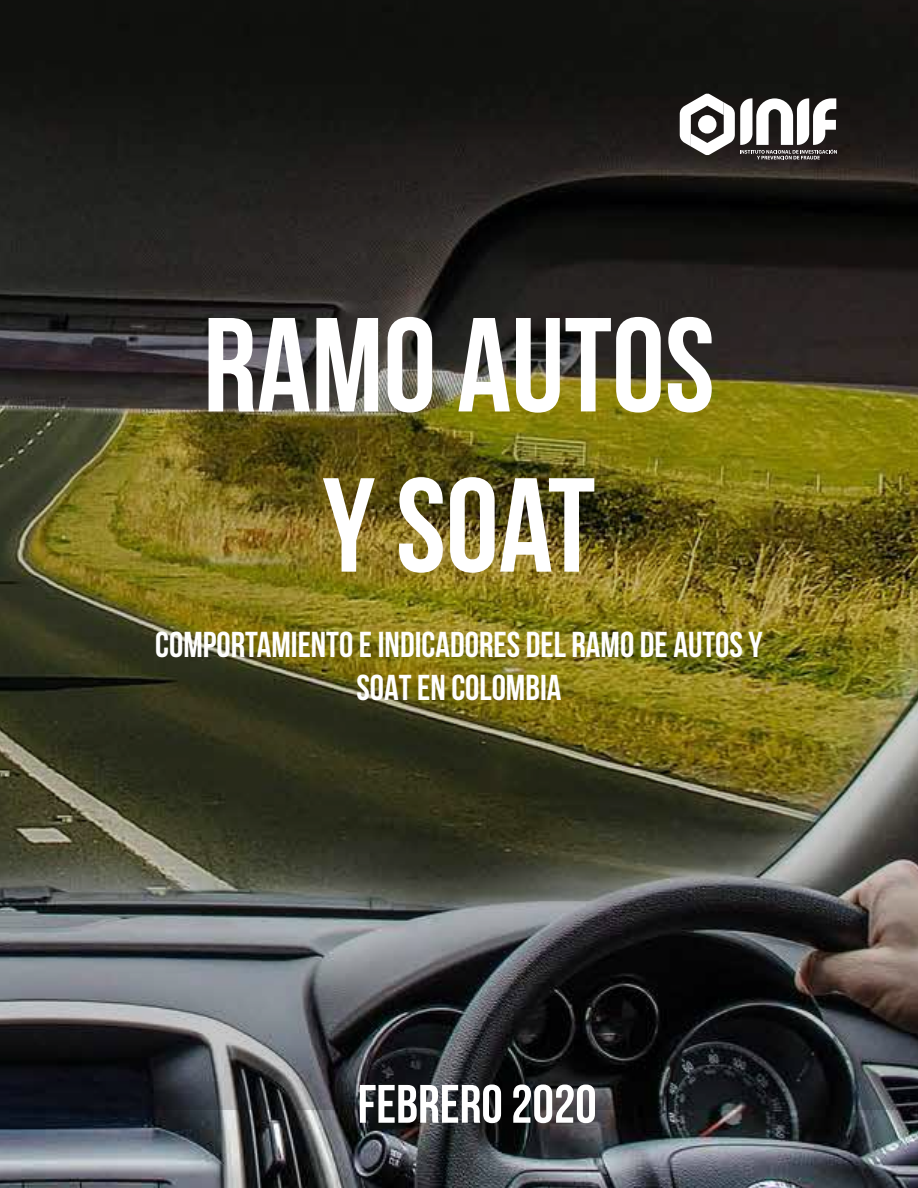
<style>
.page{position:relative;width:918px;height:1188px;background:#fff}
.page>*{position:absolute;margin:0;border:0;box-sizing:border-box;transform-origin:0 0}
.t1{font:700 133.5px/160.2px "Bebas Neue";color:#fff;text-align:center}
.t2{font:700 54px "Bebas Neue";color:#fff}
.t3{font:700 36px/43.2px "Bebas Neue";color:#fff;text-align:center}
</style>
<div class="page">
<img style="left:0;top:1110px;width:918px;height:78px">
<img style="left:1px;top:0;width:917px;height:1110px">
<img style="left:0;top:0;width:1px;height:1187px">
<svg style="left:680px;top:93px;width:157px;height:66px"></svg>
<h1 class="t1" style="left:203px;top:284px;width:513px">RAMO AUTOS<br>Y SOAT</h1>
<p class="t3" style="left:155px;top:623px;width:609px">COMPORTAMIENTO E INDICADORES DEL RAMO DE AUTOS Y<br>SOAT EN COLOMBIA</p>
<h2 class="t2" style="left:358px;top:1074px;width:240px">FEBRERO 2020</h2>
</div>
